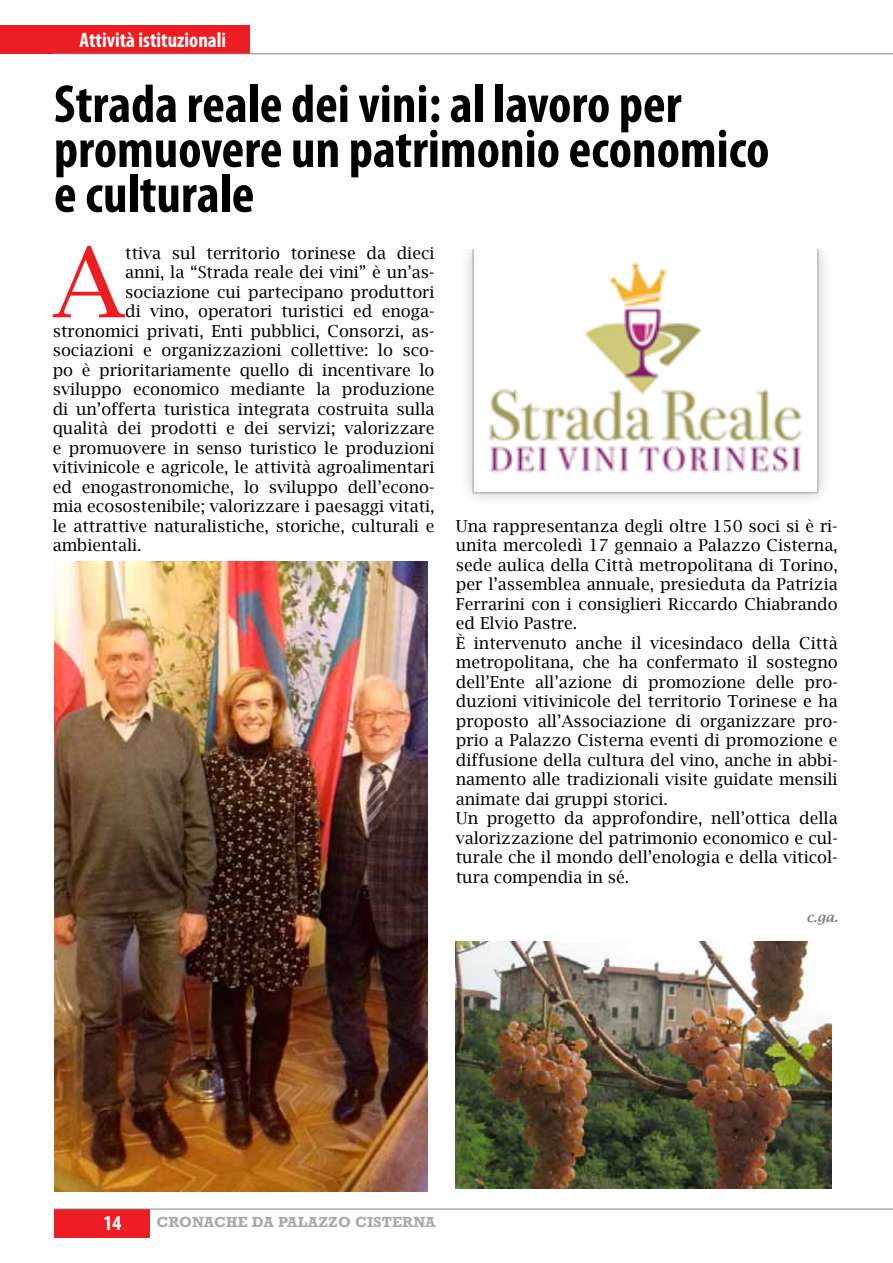
<style>
.page{position:relative;width:893px;height:1263px;background:#fff}
.page>*{position:absolute;margin:0;border:0;box-sizing:border-box;transform-origin:0 0}
.t1{font:97.5px "Lucida Bright";color:#ed1d24}
.t2{font:700 condensed 54px/45px "Myriad Pro";color:#000}
.t3{font:700 condensed 21px "Myriad Pro";color:#fff}
.t4{font:16.5px/19.5px "Lucida Bright";color:#000}
.t5{font:700 15px "Rockwell";letter-spacing:.01em;color:#a7a9ac}
.t6{font:italic 600 13.5px "Lucida Bright";color:#808285}
</style>
<div class="page">
<div style="left:0;top:25px;width:250px;height:29px;background:#ed1d24"></div>
<hr style="left:54px;top:54px;width:839px;height:1px;background:#808285">
<div style="left:54px;top:1209px;width:96px;height:28px;background:#ed1d24"></div>
<hr style="left:54px;top:1209px;width:839px;height:1px;background:#808285">
<img style="left:54px;top:561px;width:373px;height:630px">
<img style="left:466px;top:249px;width:358px;height:250px">
<img style="left:456px;top:941px;width:376px;height:247px">
<p class="t3" style="left:80px;top:27px;width:148px">Attività istituzionali</p>
<h2 class="t2" style="left:54px;top:80px;width:717px">Strada reale dei vini: al lavoro per promuovere un patrimonio economico e culturale</h2>
<h1 class="t1" style="left:53px;top:227px;width:74px">A</h1>
<p class="t4" style="left:125px;top:243px;width:311px">ttiva sul territorio torinese da dieci</p>
<p class="t4" style="left:125px;top:263px;width:311px">anni, la “Strada reale dei vini” è un’as-</p>
<p class="t4" style="left:125px;top:282px;width:311px">sociazione cui partecipano produttori</p>
<p class="t4" style="left:125px;top:302px;width:311px">di vino, operatori turistici ed enoga-</p>
<p class="t4" style="left:53px;top:321px;width:383px">stronomici privati, Enti pubblici, Consorzi, as-</p>
<p class="t4" style="left:53px;top:341px;width:383px">sociazioni e organizzazioni collettive: lo sco-</p>
<p class="t4" style="left:53px;top:360px;width:383px">po è prioritariamente quello di incentivare lo</p>
<p class="t4" style="left:53px;top:380px;width:383px">sviluppo economico mediante la produzione</p>
<p class="t4" style="left:53px;top:399px;width:383px">di un’offerta turistica integrata costruita sulla</p>
<p class="t4" style="left:53px;top:419px;width:383px">qualità dei prodotti e dei servizi; valorizzare</p>
<p class="t4" style="left:53px;top:438px;width:383px">e promuovere in senso turistico le produzioni</p>
<p class="t4" style="left:53px;top:458px;width:383px">vitivinicole e agricole, le attività agroalimentari</p>
<p class="t4" style="left:53px;top:477px;width:383px">ed enogastronomiche, lo sviluppo dell’econo-</p>
<p class="t4" style="left:53px;top:497px;width:383px">mia ecosostenibile; valorizzare i paesaggi vitati,</p>
<p class="t4" style="left:53px;top:516px;width:383px">le attrattive naturalistiche, storiche, culturali e</p>
<p class="t4" style="left:53px;top:536px;width:90px">ambientali.</p>
<p class="t4" style="left:456px;top:516px;width:383px">Una rappresentanza degli oltre 150 soci si è ri&shy;unita mercoledì 17 gennaio a Palazzo Cisterna, sede aulica della Città metropolitana di Torino, per l’assemblea annuale, presieduta da Patrizia Ferrarini con i consiglieri Riccardo Chiabrando ed Elvio Pastre.<br>è intervenuto anche il vicesindaco della Città metropolitana, che ha confermato il sostegno dell’Ente all’azione di promozione delle pro&shy;duzioni vitivinicole del territorio Torinese e ha proposto all’Associazione di organizzare pro&shy;prio a Palazzo Cisterna eventi di promozione e diffusione della cultura del vino, anche in abbi&shy;namento alle tradizionali visite guidate mensili animate dai gruppi storici.<br>Un progetto da approfondire, nell’ottica della valorizzazione del patrimonio economico e cul&shy;turale che il mondo dell’enologia e della viticol&shy;tura compendia in sé.</p>
<p class="t6" style="left:806px;top:909px;width:33px">c.ga.</p>
<p class="t3" style="left:104px;top:1210px;width:19px">14</p>
<p class="t5" style="left:156px;top:1213px;width:281px">CRONACHE DA PALAZZO CISTERNA</p>
</div>
